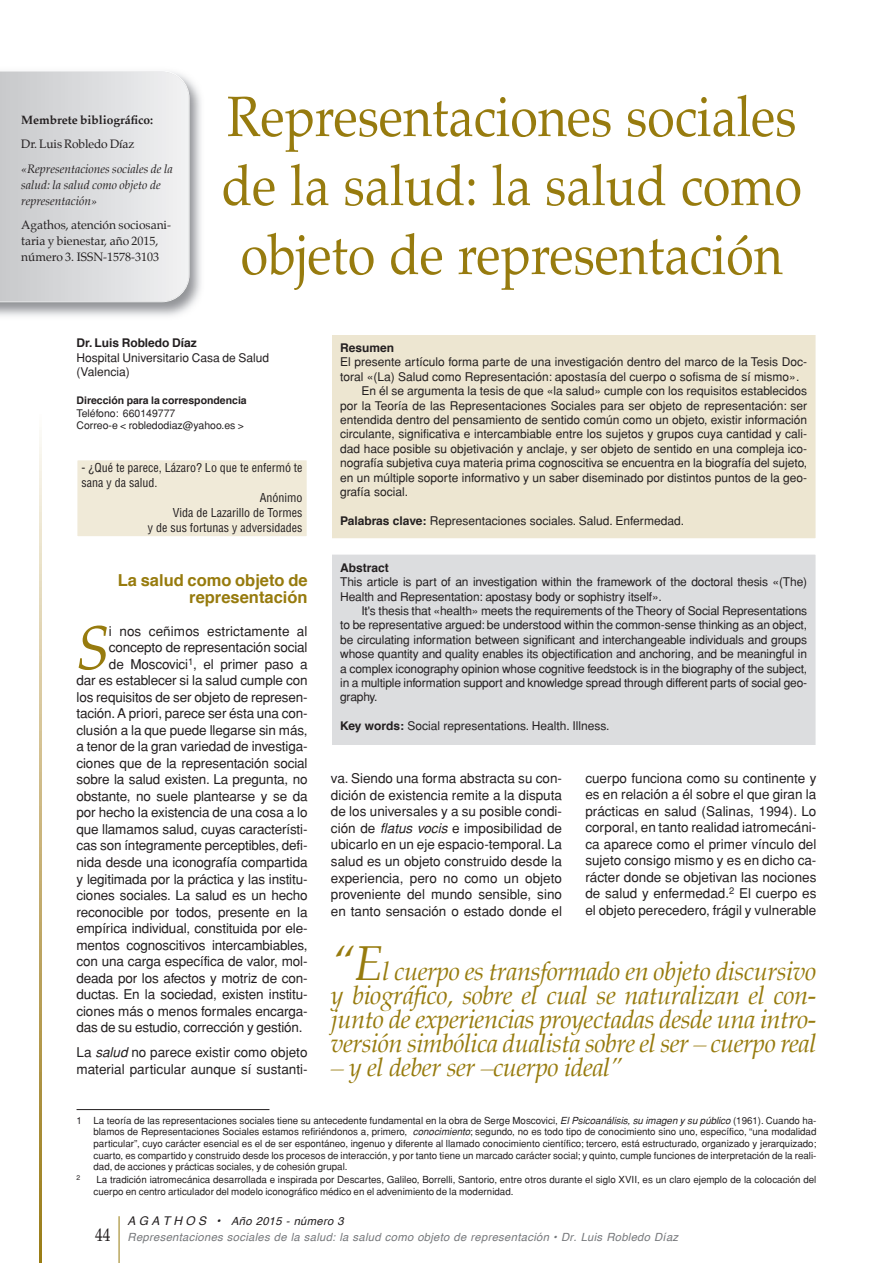
<style>
.page{position:relative;width:893px;height:1263px;background:#fff}
.page>*{position:absolute;margin:0;border:0;box-sizing:border-box;transform-origin:0 0}
.t1{font:italic 61.65px "Palatino";color:#977b0e}
.t2{font:57px/69px "Palatino";color:#977b0e;text-align:center;scale:.88 1}
.t3{font:italic 25.5px/24px "Palatino";letter-spacing:-.02em;color:#977b0e;text-align:justify}
.t4{font:18px "Palatino";color:#231f20;scale:.85 1}
.t5{font:700 16.5px/16.5px "Helvetica";color:#977b0e;text-align:right}
.t6{font:13.5px/16.5px "Helvetica";letter-spacing:-.01em;color:#231f20;text-align:justify}
.t7{font:12px/14.4px "Helvetica";color:#231f20}
.t8{font:condensed 12px "Helvetica";color:#231f20}
.t9{font:12px/15.9px "Palatino";color:#231f20}
.t10{font:italic 12px/15.9px "Palatino";color:#231f20}
.t11{font:700 12px "Helvetica";color:#231f20}
.t12{font:700 12px "Palatino";color:#231f20}
.t13{font:italic 11.25px/16.5px "Helvetica";letter-spacing:.03em;color:#76787b}
.t14{font:10.5px/12.6px "Helvetica";color:#231f20}
.t15{font:700 10.5px "Helvetica";color:#231f20}
.t16{font:9.75px/11.7px "Helvetica";color:#231f20;text-align:justify}
.t17{font:6.9px "Helvetica";color:#231f20}
.s1{font-weight:700}
.s2{font-style:italic}
.s3{font-size:48px}
.s4{font-size:12px;color:#231f20}
.s5{color:#231f20}
</style>
<div class="page">
<svg style="left:39px;top:434px;width:2px;height:829px;background:#c8b57d"></svg>
<hr style="left:119px;top:1216px;width:1px;height:47px;background:#977b0e">
<div style="left:332px;top:335px;width:484px;height:203px;background:#ede6d1"></div>
<div style="left:331px;top:334px;width:485px;height:205px;border:1px solid #fff"></div>
<div style="left:332px;top:554px;width:484px;height:191px;background:#dcdddf"></div>
<div style="left:331px;top:554px;width:485px;height:192px;border:1px solid #fff"></div>
<img style="left:0;top:80px;width:201px;height:236px">
<svg style="left:0;top:71px;width:190px;height:231px;background:#dbdcdd"></svg>
<div style="left:77px;top:460px;width:230px;height:76px;background:#f0ead8"></div>
<div style="left:77px;top:459px;width:231px;height:78px;border:1px solid #fff"></div>
<hr style="left:77px;top:1109px;width:192px;height:1px;background:#231f20">
<p class="t12" style="left:21px;top:114px;width:134px">Membrete bibliográfico:</p>
<p class="t9" style="left:21px;top:137px;width:115px">Dr. Luis Robledo Díaz</p>
<p class="t10" style="left:21px;top:162px;width:153px">«Representaciones sociales de la salud: la salud como objeto de representación»</p>
<p class="t9" style="left:21px;top:218px;width:151px">Agathos, atención sociosani&shy;taria y bienestar, año 2015, número 3. ISSN-1578-3103</p>
<h2 class="t2" style="left:221px;top:86px;width:661px">Representaciones sociales de la salud: la salud como objeto de representación</h2>
<p class="t11" style="left:77px;top:338px;width:122px">Dr. Luis Robledo Díaz</p>
<p class="t7" style="left:77px;top:350px;width:194px">Hospital Universitario Casa de Salud (Valencia)</p>
<p class="t15" style="left:77px;top:396px;width:172px">Dirección para la correspondencia</p>
<p class="t14" style="left:77px;top:407px;width:169px">Teléfono: 660149777<br>Correo-e &lt; robledodiaz@yahoo.es &gt;</p>
<p class="t11" style="left:340px;top:343px;width:56px">Resumen</p>
<p class="t7" style="left:340px;top:355px;width:468px">El presente artículo forma parte de una investigación dentro del marco de la Tesis Doc-</p>
<p class="t7" style="left:340px;top:369px;width:461px">toral «(La) Salud como Representación: apostasía del cuerpo o sofisma de sí mismo».</p>
<p class="t7" style="left:361px;top:384px;width:447px">En él se argumenta la tesis de que «la salud» cumple con los requisitos establecidos</p>
<p class="t7" style="left:340px;top:398px;width:468px">por la Teoría de las Representaciones Sociales para ser objeto de representación: ser</p>
<p class="t7" style="left:340px;top:413px;width:468px">entendida dentro del pensamiento de sentido común como un objeto, existir información</p>
<p class="t7" style="left:340px;top:427px;width:468px">circulante, significativa e intercambiable entre los sujetos y grupos cuya cantidad y cali-</p>
<p class="t7" style="left:340px;top:441px;width:468px">dad hace posible su objetivación y anclaje, y ser objeto de sentido en una compleja ico-</p>
<p class="t7" style="left:340px;top:456px;width:468px">nografía subjetiva cuya materia prima cognoscitiva se encuentra en la biografía del sujeto,</p>
<p class="t7" style="left:340px;top:470px;width:468px">en un múltiple soporte informativo y un saber diseminado por distintos puntos de la geo-</p>
<p class="t7" style="left:340px;top:485px;width:69px">grafía social.</p>
<p class="t7" style="left:340px;top:513px;width:345px"><span class="s1">Palabras clave:</span> Representaciones sociales. Salud. Enfermedad.</p>
<p class="t11" style="left:340px;top:562px;width:50px">Abstract</p>
<p class="t7" style="left:340px;top:575px;width:468px">This article is part of an investigation within the framework of the doctoral thesis «(The)<br>Health and Representation: apostasy body or sophistry itself».</p>
<p class="t7" style="left:340px;top:604px;width:468px;text-align:justify;text-indent:21px">It's thesis that «health» meets the requirements of the Theory of Social Representations to be representative argued: be understood within the common-sense thinking as an object, be circulating information between significant and interchangeable individuals and groups whose quantity and quality enables its objectification and anchoring, and be meaningful in a complex iconography opinion whose cognitive feedstock is in the biography of the subject, in a multiple information support and knowledge spread through different parts of social geo&shy;graphy.</p>
<p class="t7" style="left:340px;top:719px;width:271px"><span class="s1">Key words:</span> Social representations. Health. Illness.</p>
<p class="t8" style="left:82px;top:463px;width:223px">- ¿Qué te parece, Lázaro? Lo que te enfermó te</p>
<p class="t8" style="left:82px;top:478px;width:77px">sana y da salud.</p>
<p class="t8" style="left:260px;top:493px;width:44px">Anónimo</p>
<p class="t8" style="left:173px;top:508px;width:131px">Vida de Lazarillo de Tormes</p>
<p class="t8" style="left:148px;top:523px;width:156px">y de sus fortunas y adversidades</p>
<p class="t5" style="left:118px;top:574px;width:191px">La salud como objeto de representación</p>
<h1 class="t1" style="left:75px;top:618px;width:36px">S</h1>
<p class="t6" style="left:109px;top:623px;width:200px">i nos ceñimos estrictamente al</p>
<p class="t6" style="left:109px;top:639px;width:200px">concepto de representación social</p>
<p class="t6" style="left:109px;top:656px;width:200px">de Moscovici<sup>1</sup>, el primer paso a</p>
<p class="t6" style="left:77px;top:672px;width:233px">dar es establecer si la salud cumple con</p>
<p class="t6" style="left:77px;top:689px;width:233px">los requisitos de ser objeto de represen-</p>
<p class="t6" style="left:77px;top:705px;width:233px">tación.A priori, parece ser ésta una con-</p>
<p class="t6" style="left:77px;top:722px;width:233px">clusión a la que puede llegarse sin más,</p>
<p class="t6" style="left:77px;top:738px;width:233px">a tenor de la gran variedad de investiga-</p>
<p class="t6" style="left:77px;top:755px;width:233px">ciones que de la representación social</p>
<p class="t6" style="left:77px;top:771px;width:233px">sobre la salud existen. La pregunta, no</p>
<p class="t6" style="left:77px;top:788px;width:233px">obstante, no suele plantearse y se da</p>
<p class="t6" style="left:77px;top:804px;width:233px">por hecho la existencia de una cosa a lo</p>
<p class="t6" style="left:77px;top:821px;width:233px">que llamamos salud, cuyas característi-</p>
<p class="t6" style="left:77px;top:837px;width:233px">cas son íntegramente perceptibles, defi-</p>
<p class="t6" style="left:77px;top:854px;width:233px">nida desde una iconografía compartida</p>
<p class="t6" style="left:77px;top:870px;width:233px">y legitimada por la práctica y las institu-</p>
<p class="t6" style="left:77px;top:887px;width:233px">ciones sociales. La salud es un hecho</p>
<p class="t6" style="left:77px;top:903px;width:233px">reconocible por todos, presente en la</p>
<p class="t6" style="left:77px;top:920px;width:233px">empírica individual, constituida por ele-</p>
<p class="t6" style="left:77px;top:936px;width:233px">mentos cognoscitivos intercambiables,</p>
<p class="t6" style="left:77px;top:953px;width:233px">con una carga específica de valor, mol-</p>
<p class="t6" style="left:77px;top:969px;width:233px">deada por los afectos y motriz de con-</p>
<p class="t6" style="left:77px;top:986px;width:233px">ductas. En la sociedad, existen institu-</p>
<p class="t6" style="left:77px;top:1002px;width:233px">ciones más o menos formales encarga-</p>
<p class="t6" style="left:77px;top:1019px;width:228px">das de su estudio, corrección y gestión.</p>
<p class="t6" style="left:77px;top:1044px;width:233px">La <span class="s2">salud</span> no parece existir como objeto material particular aunque sí sustanti-</p>
<p class="t6" style="left:331px;top:770px;width:233px">va. Siendo una forma abstracta su con&shy;dición de existencia remite a la disputa de los universales y a su posible condi&shy;ción de <span class="s2">flatus vocis</span> e imposibilidad de ubicarlo en un eje espacio-temporal. La salud es un objeto construido desde la experiencia, pero no como un objeto proveniente del mundo sensible, sino en tanto sensación o estado donde el</p>
<p class="t6" style="left:585px;top:770px;width:233px">cuerpo funciona como su continente y es en relación a él sobre el que giran la prácticas en salud (Salinas, 1994). Lo corporal, en tanto realidad iatromecáni&shy;ca aparece como el primer vínculo del sujeto consigo mismo y es en dicho ca&shy;rácter donde se objetivan las nociones de salud y enfermedad.<sup>2</sup> El cuerpo es el objeto perecedero, frágil y vulnerable</p>
<h3 class="t3" style="left:331px;top:960px;width:487px"><span class="s3">“E</span>l cuerpo es transformado en objeto discursivo y biográfico, sobre el cual se naturalizan el con&shy;junto de experiencias proyectadas desde una intro&shy;versión simbólica dualista sobre el ser – cuerpo real</h3>
<h3 class="t3" style="left:331px;top:1056px;width:293px">– y el deber ser –cuerpo ideal”</h3>
<p class="t16" style="left:94px;top:1114px;width:724px;text-indent:-17px">1 La teoría de las representaciones sociales tiene su antecedente fundamental en la obra de Serge Moscovici, <span class="s2">El Psicoanálisis, su imagen y su público</span> (1961). Cuando ha&shy;blamos de Representaciones Sociales estamos refiriéndonos a, primero, <span class="s2">conocimiento</span>; segundo, no es todo tipo de conocimiento sino uno, específico, “una modalidad particular”, cuyo carácter esencial es el de ser espontáneo, ingenuo y diferente al llamado conocimiento científico; tercero, está estructurado, organizado y jerarquizado; cuarto, es compartido y construido desde los procesos de interacción, y por tanto tiene un marcado carácter social; y quinto, cumple funciones de interpretación de la reali&shy;dad, de acciones y prácticas sociales, y de cohesión grupal.</p>
<p class="t17" style="left:77px;top:1174px;width:5px">2</p>
<p class="t16" style="left:94px;top:1174px;width:724px">La tradición iatromecánica desarrollada e inspirada por Descartes, Galileo, Borrelli, Santorio, entre otros durante el siglo XVII, es un claro ejemplo de la colocación del cuerpo en centro articulador del modelo iconográfico médico en el advenimiento de la modernidad.</p>
<h3 class="t4" style="left:95px;top:1226px;width:20px">44</h3>
<p class="t13" style="left:128px;top:1213px;width:552px"><span class="s4">AGATHOS •</span> <span class="s5">Año2015-número3<br></span>Representaciones sociales de la salud: la salud como objeto de representación • Dr. Luis Robledo Díaz</p>
</div>
